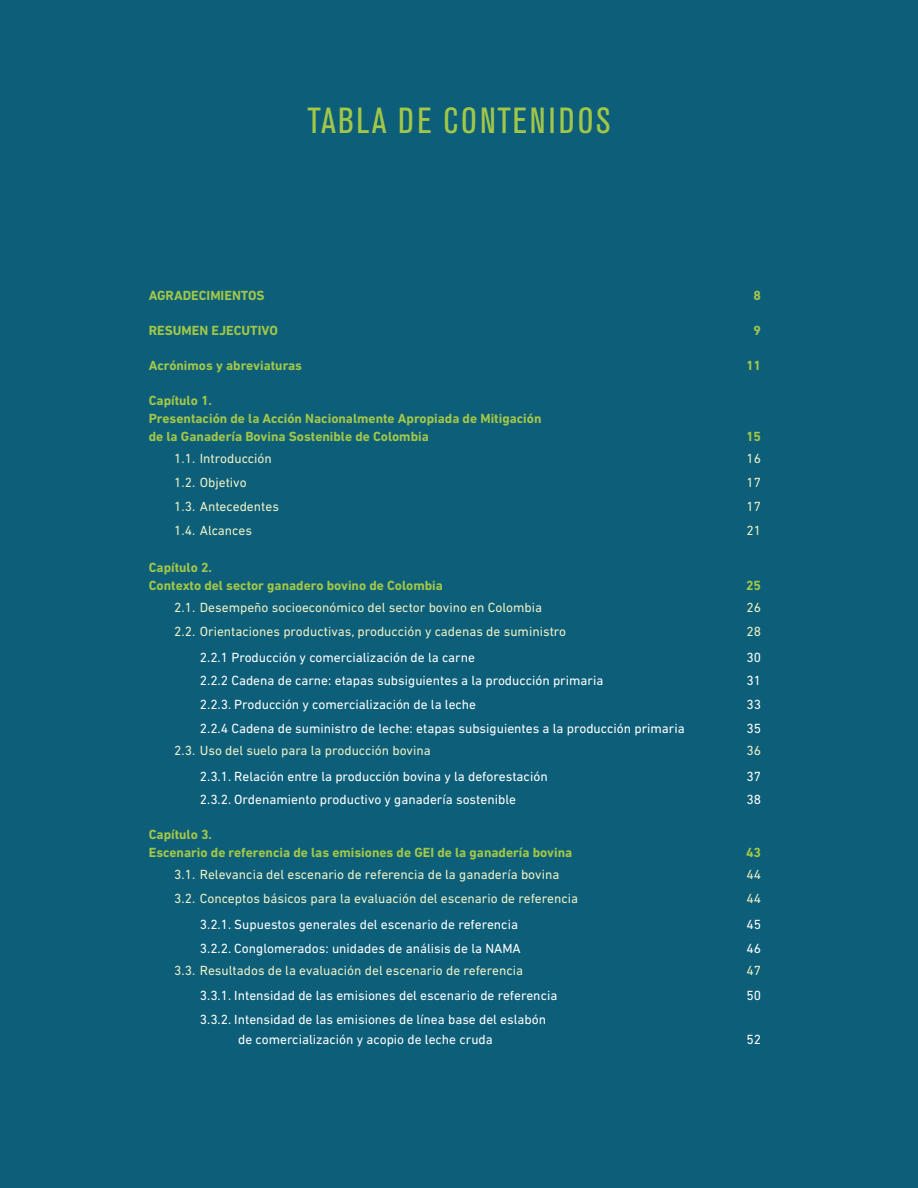
<style>
.page{position:relative;width:918px;height:1188px;background:#0c5e79}
.page>*{position:absolute;margin:0;border:0;box-sizing:border-box;transform-origin:0 0}
.t1{font:condensed 36px "Akzidenz Grotesk BE";letter-spacing:.07em;color:#a2c748}
.t2{font:13.5px/19.5px "DIN Next LT Pro";color:#fff}
.t3{font:13.5px "DIN Next LT Pro";color:#edf1c6}
.t4{font:700 13.5px/18px "DIN Next LT Pro";color:#a2c748}
</style>
<div class="page">
<h1 class="t1" style="left:308px;top:101px;width:304px">TABLA DE CONTENIDOS</h1>
<p class="t4" style="left:149px;top:286px;width:117px">AGRADECIMIENTOS</p>
<p class="t4" style="left:754px;top:286px;width:9px">8</p>
<p class="t4" style="left:149px;top:321px;width:131px">RESUMEN EJECUTIVO</p>
<p class="t4" style="left:754px;top:321px;width:9px">9</p>
<p class="t4" style="left:149px;top:356px;width:155px">Acrónimos y abreviaturas</p>
<p class="t4" style="left:746px;top:356px;width:17px">11</p>
<p class="t4" style="left:149px;top:391px;width:394px">Capítulo 1.<br>Presentación de la Acción Nacionalmente Apropiada de Mitigación de la Ganadería Bovina Sostenible de Colombia</p>
<p class="t4" style="left:746px;top:427px;width:17px">15</p>
<p class="t3" style="left:174px;top:451px;width:99px">1.1. Introducción</p>
<p class="t3" style="left:746px;top:451px;width:16px">16</p>
<p class="t3" style="left:174px;top:475px;width:74px">1.2. Objetivo</p>
<p class="t3" style="left:746px;top:475px;width:16px">17</p>
<p class="t3" style="left:174px;top:499px;width:106px">1.3. Antecedentes</p>
<p class="t3" style="left:746px;top:499px;width:16px">17</p>
<p class="t3" style="left:174px;top:523px;width:79px">1.4. Alcances</p>
<p class="t3" style="left:746px;top:523px;width:16px">21</p>
<p class="t4" style="left:149px;top:558px;width:296px">Capítulo 2.<br>Contexto del sector ganadero bovino de Colombia</p>
<p class="t4" style="left:746px;top:576px;width:17px">25</p>
<p class="t3" style="left:174px;top:600px;width:369px">2.1. Desempeño socioeconómico del sector bovino en Colombia</p>
<p class="t3" style="left:746px;top:600px;width:16px">26</p>
<p class="t3" style="left:174px;top:624px;width:393px">2.2. Orientaciones productivas, producción y cadenas de suministro</p>
<p class="t3" style="left:746px;top:624px;width:16px">28</p>
<p class="t2" style="left:200px;top:647px;width:277px">2.2.1 Producción y comercialización de la carne</p>
<p class="t2" style="left:746px;top:647px;width:16px">30</p>
<p class="t2" style="left:200px;top:671px;width:405px">2.2.2 Cadena de carne: etapas subsiguientes a la producción primaria</p>
<p class="t2" style="left:746px;top:671px;width:16px">31</p>
<p class="t2" style="left:200px;top:695px;width:278px">2.2.3. Producción y comercialización de la leche</p>
<p class="t2" style="left:746px;top:695px;width:16px">33</p>
<p class="t2" style="left:200px;top:718px;width:487px">2.2.4 Cadena de suministro de leche: etapas subsiguientes a la producción primaria</p>
<p class="t2" style="left:746px;top:718px;width:16px">35</p>
<p class="t3" style="left:174px;top:743px;width:258px">2.3. Uso del suelo para la producción bovina</p>
<p class="t3" style="left:746px;top:743px;width:16px">36</p>
<p class="t2" style="left:200px;top:766px;width:349px">2.3.1. Relación entre la producción bovina y la deforestación</p>
<p class="t2" style="left:746px;top:766px;width:16px">37</p>
<p class="t2" style="left:200px;top:790px;width:318px">2.3.2. Ordenamiento productivo y ganadería sostenible</p>
<p class="t2" style="left:746px;top:790px;width:16px">38</p>
<p class="t4" style="left:149px;top:826px;width:425px">Capítulo 3.<br>Escenario de referencia de las emisiones de GEI de la ganadería bovina</p>
<p class="t4" style="left:746px;top:844px;width:17px">43</p>
<p class="t3" style="left:174px;top:867px;width:387px">3.1. Relevancia del escenario de referencia de la ganadería bovina</p>
<p class="t3" style="left:746px;top:867px;width:16px">44</p>
<p class="t3" style="left:174px;top:891px;width:405px">3.2. Conceptos básicos para la evaluación del escenario de referencia</p>
<p class="t3" style="left:746px;top:891px;width:16px">44</p>
<p class="t2" style="left:200px;top:914px;width:320px">3.2.1. Supuestos generales del escenario de referencia</p>
<p class="t2" style="left:746px;top:914px;width:16px">45</p>
<p class="t2" style="left:200px;top:938px;width:322px">3.2.2. Conglomerados: unidades de análisis de la NAMA</p>
<p class="t2" style="left:746px;top:938px;width:16px">46</p>
<p class="t3" style="left:174px;top:963px;width:350px">3.3. Resultados de la evaluación del escenario de referencia</p>
<p class="t3" style="left:746px;top:963px;width:16px">47</p>
<p class="t2" style="left:200px;top:986px;width:359px">3.3.1. Intensidad de las emisiones del escenario de referencia</p>
<p class="t2" style="left:746px;top:986px;width:16px">50</p>
<p class="t2" style="left:238px;top:1010px;width:310px;text-indent:-38px">3.3.2. Intensidad de las emisiones de línea base del eslabón de comercialización y acopio de leche cruda</p>
<p class="t2" style="left:746px;top:1029px;width:16px">52</p>
</div>
